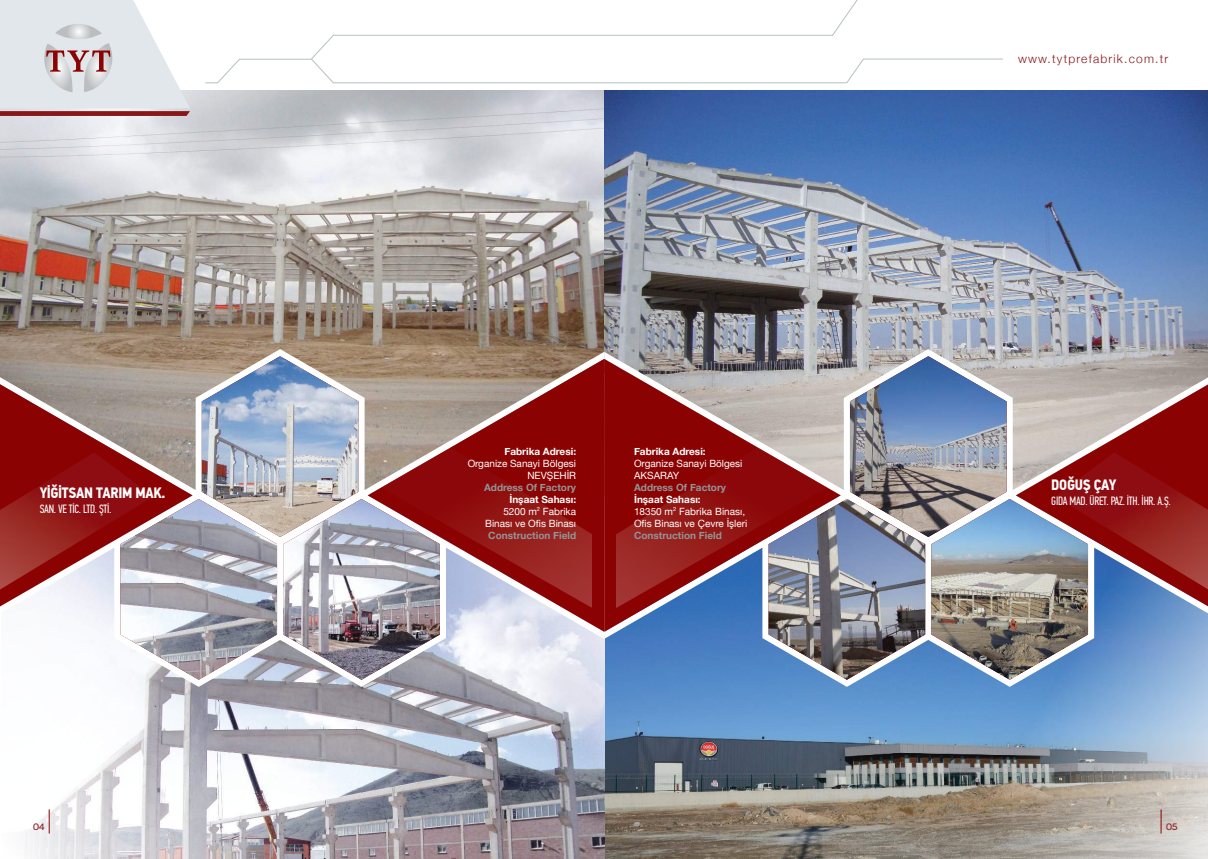
<style>
.page{position:relative;width:1208px;height:859px;background:#fff}
.page>*{position:absolute;margin:0;border:0;box-sizing:border-box;transform-origin:0 0}
.t1{font:700 15px "PF Din Text Cond Pro";letter-spacing:-.02em;color:#fff}
.t2{font:12px "PF Din Text Comp Pro";letter-spacing:-.02em;color:#fff}
.t3{font:300 12px "Helvetica Neue";letter-spacing:.1em;color:#891619}
.t4{font:10px/12px "Helvetica Neue";color:#fff;text-align:right}
.t5{font:700 10px "Helvetica Neue";color:#939598}
.t6{font:700 10px "Helvetica Neue";color:#fff}
.t7{font:10px "PF Encore Sans Pro";color:#891619}
.s1{font-weight:700}
</style>
<div class="page">
<img style="left:604px;top:687px;width:604px;height:172px">
<img style="left:25px;top:687px;width:579px;height:172px">
<img style="left:0;top:90px;width:604px;height:259px">
<img style="left:604px;top:90px;width:604px;height:259px">
<svg style="left:0;top:349px;width:604px;height:338px"></svg>
<svg style="left:0;top:384px;width:120px;height:222px"></svg>
<svg style="left:440px;top:359px;width:164px;height:273px;background:#a6625f"></svg>
<img style="left:120px;top:356px;width:320px;height:324px">
<img style="left:283px;top:499px;width:157px;height:181px">
<img style="left:381px;top:448px;width:210px;height:160px">
<img style="left:0;top:452px;width:153px;height:138px">
<svg style="left:604px;top:349px;width:604px;height:338px;background:#7696bf"></svg>
<svg style="left:1088px;top:384px;width:120px;height:222px;background:#a16d74"></svg>
<svg style="left:604px;top:359px;width:164px;height:273px;background:#915962"></svg>
<img style="left:768px;top:356px;width:320px;height:324px">
<img style="left:768px;top:499px;width:157px;height:181px">
<img style="left:617px;top:448px;width:210px;height:160px">
<img style="left:1055px;top:452px;width:153px;height:138px">
<svg style="left:311px;top:0;width:692px;height:83px"></svg>
<svg style="left:205px;top:59px;width:106px;height:24px"></svg>
<svg style="left:0;top:0;width:190px;height:116px;background:#dedadd"></svg>
<svg style="left:1160px;top:809px;width:1px;height:24px"></svg>
<svg style="left:49px;top:809px;width:1px;height:24px"></svg>
<h1 class="t1" style="left:40px;top:484px;width:127px">YİĞİTSAN TARIM MAK.</h1>
<p class="t2" style="left:40px;top:502px;width:73px">SAN. VE TİC. LTD. ŞTİ.</p>
<p class="t6" style="left:504px;top:443px;width:73px">Fabrika Adresi:</p>
<p class="t4" style="left:468px;top:458px;width:110px">Organize Sanayi Bölgesi<br>NEVŞEHİR</p>
<p class="t5" style="left:484px;top:479px;width:94px">Address Of Factory</p>
<p class="t4" style="left:485px;top:494px;width:92px"><span class="s1">İnşaat Sahası:<br></span>5200 m<sup>2</sup> Fabrika<br>Binası ve Ofis Binası</p>
<p class="t5" style="left:488px;top:527px;width:89px">Construction Field</p>
<p class="t6" style="left:634px;top:443px;width:73px">Fabrika Adresi:</p>
<p class="t4" style="left:634px;top:458px;width:110px;text-align:left">Organize Sanayi Bölgesi<br>AKSARAY</p>
<p class="t5" style="left:634px;top:479px;width:94px">Address Of Factory</p>
<p class="t4" style="left:634px;top:494px;width:115px;text-align:left"><span class="s1">İnşaat Sahası:<br></span>18350 m<sup>2</sup> Fabrika Binası,<br>Ofis Binası ve Çevre İşleri</p>
<p class="t5" style="left:634px;top:527px;width:89px">Construction Field</p>
<p class="t3" style="left:1018px;top:49px;width:152px">www.tytprefabrik.com.tr</p>
<h1 class="t1" style="left:1051px;top:476px;width:66px">DOĞUŞ ÇAY</h1>
<p class="t2" style="left:1051px;top:494px;width:121px">GIDA MAD. ÜRET. PAZ. İTH. İHR. A.Ş.</p>
<p class="t7" style="left:33px;top:820px;width:13px">04</p>
<p class="t7" style="left:1166px;top:820px;width:13px">05</p>
</div>
